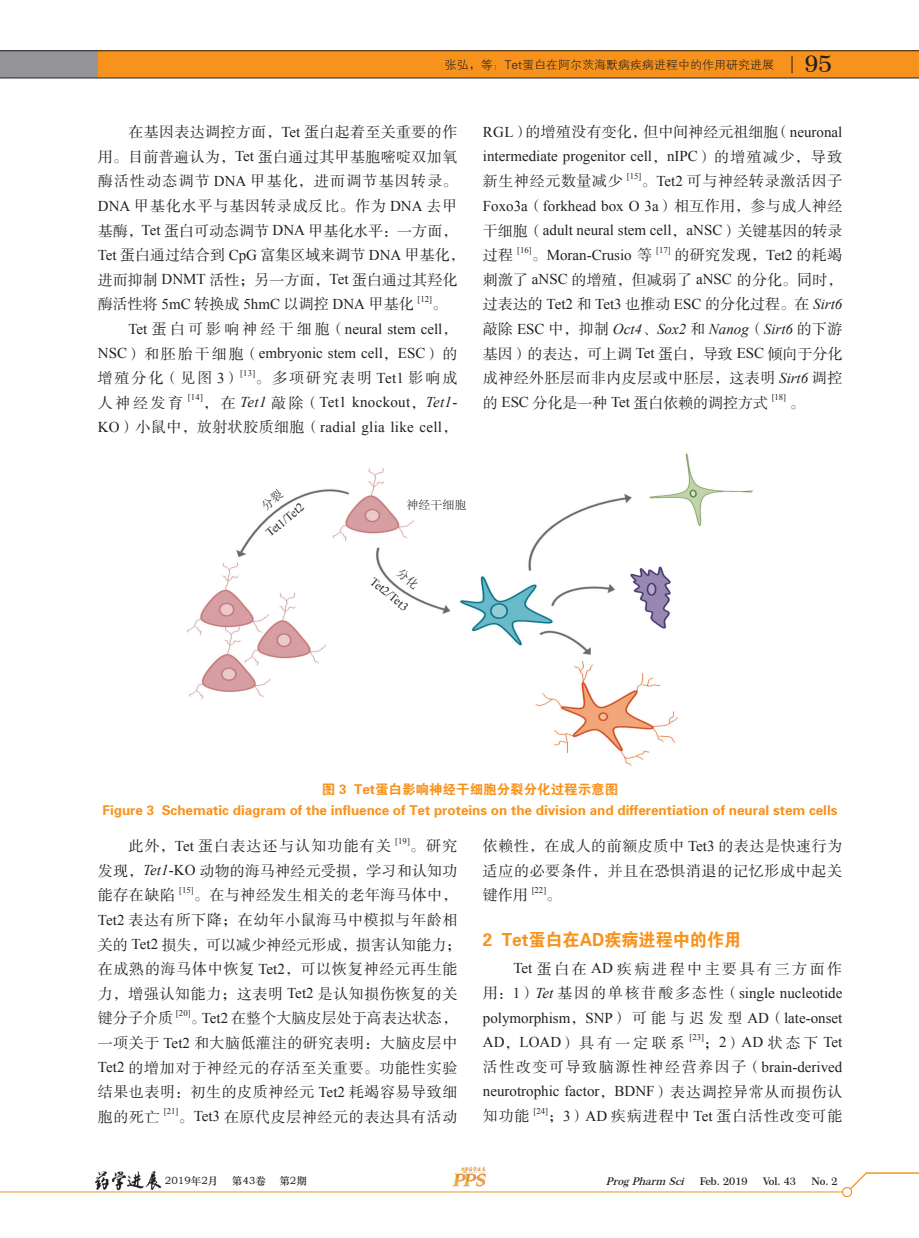
<style>
.page{position:relative;width:919px;height:1238px;background:#fff}
.page>*{position:absolute;margin:0;border:0;box-sizing:border-box;transform-origin:0 0}
.t1{font:600 23.1px "Century 751 BT";color:#231f20}
.t2{font:18px "FZDHTK GBK1 0";color:#f7931d;scale:.95 1}
.t3{font:15px/24.6px "FZSSK GBK1 0";letter-spacing:.035em;color:#231f20;text-align:justify}
.t4{font:15px/24.6px "Times New Roman";color:#231f20}
.t5{font:15px/24.6px "Times New Roman";letter-spacing:.02em;color:#231f20;text-align:right}
.t6{font:italic 15px "Times New Roman";color:#231f20}
.t7{font:15px "FZSSK GBK1 0";color:#231f20}
.t8{font:15px "FZSSK GBK1 0";letter-spacing:.105em;color:#231f20}
.t9{font:15px "FZSSK GBK1 0";letter-spacing:.165em;color:#231f20}
.t10{font:15px "FZSSK GBK1 0";letter-spacing:.055em;color:#231f20}
.t11{font:15px "FZSSK GBK1 0";letter-spacing:.08em;color:#231f20}
.t12{font:15px "FZSSK GBK1 0";letter-spacing:.13em;color:#231f20}
.t13{font:13.5px/21px "FZDHTK GBK1 0";color:#f7931d;text-align:center}
.t14{font:12px "FZXH1 K GBK1 0";color:#231f20}
.t15{font:12px "Times New Roman";color:#231f20}
.t16{font:12px "Sim Sun";color:#231f20}
.t17{font:italic 600 10.5px "Century 751 BT";color:#231f20}
.t18{font:10.5px "ST Zhongsong";color:#231f20}
.t19{font:600 10.5px "Century 751 BT";color:#231f20}
.t20{font:8.7px "Times New Roman";color:#231f20}
.s1{font-family:"Times New Roman"}
.s2{font-family:"FZSSK GBK1 0"}
.s3{font-style:italic}
.s4{font-family:"Times New Roman";font-style:italic}
.s5{font-family:"FZSSK GBK1 0";font-style:normal}
.s6{font-style:normal}
</style>
<div class="page">
<div style="left:95px;top:51px;width:823px;height:27px;background:#f7931d"></div>
<svg style="left:791px;top:56px;width:1px;height:17px"></svg>
<div style="left:0;top:51px;width:13px;height:27px;background:#939598"></div>
<div style="left:13px;top:51px;width:85px;height:27px;background:#939598"></div>
<svg style="left:0;top:78px;width:13px;height:1px"></svg>
<svg style="left:0;top:50px;width:13px;height:1px"></svg>
<hr style="left:13px;top:50px;width:905px;height:1px;background:#231f20">
<hr style="left:13px;top:78px;width:905px;height:1px;background:#231f20">
<svg style="left:849px;top:1172px;width:69px;height:20px"></svg>
<hr style="left:13px;top:1191px;width:833px;height:1px;background:#f7931d">
<div style="left:842px;top:1187px;width:9px;height:9px;background:#fff;border-radius:50%"></div>
<div style="left:842px;top:1187px;width:9px;height:9px;border:1px solid #f7931d;border-radius:50%"></div>
<img style="left:452px;top:1166px;width:34px;height:21px">
<img style="left:94px;top:1171px;width:68px;height:19px">
<svg style="left:0;top:1191px;width:13px;height:1px"></svg>
<img style="left:187px;top:453px;width:566px;height:313px">
<svg style="left:395px;top:567px;width:25px;height:23px"></svg>
<svg style="left:260px;top:488px;width:24px;height:23px"></svg>
<p class="t14" style="left:445px;top:58px;width:331px">张弘，等：Tet蛋白在阿尔茨海默病疾病进程中的作用研究进展</p>
<h1 class="t1" style="left:804px;top:50px;width:29px">95</h1>
<p class="t3" style="left:98px;top:120px;width:368px;text-align:left;text-indent:31px">在基因表达调控方面，<span class="s1">Tet</span> 蛋白起着至关重要的作用。目前普遍认为，<span class="s1">Tet</span> 蛋白通过其甲基胞嘧啶双加氧酶活性动态调节 <span class="s1">DNA</span> 甲基化，进而调节基因转录。<br><span class="s1">DNA</span> 甲基化水平与基因转录成反比。作为 <span class="s1">DNA</span> 去甲基酶，<span class="s1">Tet</span> 蛋白可动态调节 <span class="s1">DNA</span> 甲基化水平：一方面，<br><span class="s1">Tet</span> 蛋白通过结合到 <span class="s1">CpG</span> 富集区域来调节 <span class="s1">DNA</span> 甲基化，进而抑制 <span class="s1">DNMT</span> 活性；另一方面，<span class="s1">Tet</span> 蛋白通过其羟化酶活性将 <span class="s1">5mC</span> 转换成 <span class="s1">5hmC</span> 以调控 <span class="s1">DNA</span> 甲基化</p>
<p class="t20" style="left:417px;top:293px;width:16px">[12]</p>
<p class="t3" style="left:432px;top:293px;width:16px">。</p>
<p class="t4" style="left:98px;top:316px;width:361px;text-align:right">Tet <span class="s2">蛋白可影响神经干细胞（</span>neural stem cell<span class="s2">，<br></span>NSC<span class="s2">）和胚胎干细胞（</span>embryonic stem cell<span class="s2">，</span>ESC<span class="s2">）的</span></p>
<p class="t3" style="left:98px;top:366px;width:143px">增殖分化（见图 <span class="s1">3</span>）</p>
<p class="t20" style="left:240px;top:367px;width:17px">[13]</p>
<p class="t12" style="left:255px;top:370px;width:203px">。多项研究表明 <span class="s1">Tet1</span> 影响成</p>
<p class="t3" style="left:98px;top:391px;width:87px">人神经发育</p>
<p class="t20" style="left:188px;top:391px;width:17px">[14]</p>
<p class="t5" style="left:98px;top:390px;width:361px"><span class="s2">，在</span> <span class="s3">Tet1</span> <span class="s2">敲除（</span>Tet1 knockout<span class="s2">，</span><span class="s3">Tet1</span>-<br>KO<span class="s2">）小鼠中，放射状胶质细胞（</span>radial glia like cell<span class="s2">，</span></p>
<p class="t7" style="left:483px;top:124px;width:361px"><span class="s1">RGL</span>）的增殖没有变化，但中间神经元祖细胞（<span class="s1">neuronal</span></p>
<p class="t4" style="left:483px;top:144px;width:361px">intermediate progenitor cell<span class="s2">，</span>nIPC<span class="s2">）的增殖减少，导致</span></p>
<p class="t3" style="left:483px;top:170px;width:141px">新生神经元数量减少</p>
<p class="t20" style="left:626px;top:170px;width:16px">[15]</p>
<p class="t3" style="left:641px;top:170px;width:202px">。<span class="s1">Tet2</span> 可与神经转录激活因子</p>
<p class="t4" style="left:483px;top:193px;width:361px">Foxo3a<span class="s2">（</span>forkhead box O 3a<span class="s2">）相互作用，参与成人神经干细胞（</span>adult neural stem cell<span class="s2">，</span>aNSC<span class="s2">）关键基因的转录</span></p>
<p class="t3" style="left:483px;top:243px;width:32px">过程</p>
<p class="t20" style="left:517px;top:244px;width:16px">[16]</p>
<p class="t4" style="left:531px;top:242px;width:122px"><span class="s2">。</span>Moran-Crusio <span class="s2">等</span></p>
<p class="t20" style="left:656px;top:244px;width:16px">[17]</p>
<p class="t3" style="left:483px;top:243px;width:361px;text-indent:191px">的研究发现，<span class="s1">Tet2</span> 的耗竭刺激了 <span class="s1">aNSC</span> 的增殖，但减弱了 <span class="s1">aNSC</span> 的分化。同时，过表达的 <span class="s1">Tet2</span> 和 <span class="s1">Tet3</span> 也推动 <span class="s1">ESC</span> 的分化过程。在 <span class="s4">Sirt6</span></p>
<p class="t6" style="left:483px;top:318px;width:361px"><span class="s5">敲除</span> <span class="s6">ESC</span> <span class="s5">中，抑制</span> Oct4<span class="s5">、</span>Sox2 <span class="s5">和</span> Nanog<span class="s5">（</span>Sirt6 <span class="s5">的下游</span></p>
<p class="t3" style="left:483px;top:342px;width:361px">基因）的表达，可上调 <span class="s1">Tet</span> 蛋白，导致 <span class="s1">ESC</span> 倾向于分化成神经外胚层而非内皮层或中胚层，这表明 <span class="s4">Sirt6</span> 调控的 <span class="s1">ESC</span> 分化是一种 <span class="s1">Tet</span> 蛋白依赖的调控方式</p>
<p class="t20" style="left:771px;top:391px;width:16px">[18]</p>
<p class="t3" style="left:789px;top:391px;width:16px">。</p>
<p class="t15" style="left:262px;top:528px;width:47px;rotate:-40deg">Tet1/Tet2</p>
<p class="t16" style="left:406px;top:498px;width:61px">神经干细胞</p>
<p class="t15" style="left:377px;top:573px;width:47px;rotate:40deg">Tet2/Tet3</p>
<p class="t13" style="left:102px;top:779px;width:736px">图 3 Tet蛋白影响神经干细胞分裂分化过程示意图<br>Figure 3 Schematic diagram of the influence of Tet proteins on the division and differentiation of neural stem cells</p>
<p class="t11" style="left:128px;top:838px;width:264px">此外，<span class="s1">Tet</span> 蛋白表达还与认知功能有关</p>
<p class="t20" style="left:395px;top:834px;width:16px">[19]</p>
<p class="t3" style="left:483px;top:834px;width:361px">依赖性，在成人的前额皮质中 <span class="s1">Tet3</span> 的表达是快速行为适应的必要条件，并且在恐惧消退的记忆形成中起关键作用</p>
<p class="t3" style="left:98px;top:834px;width:361px;text-indent:312px">。研究发现，<span class="s4">Tet1</span><span class="s1">-KO</span> 动物的海马神经元受损，学习和认知功能存在缺陷</p>
<p class="t20" style="left:179px;top:884px;width:16px">[15]</p>
<p class="t20" style="left:531px;top:884px;width:16px">[22]</p>
<p class="t3" style="left:98px;top:883px;width:365px;text-align:left;text-indent:96px">。在与神经发生相关的老年海马体中，<br><span class="s1">Tet2</span> 表达有所下降；在幼年小鼠海马中模拟与年龄相关的 <span class="s1">Tet2</span> 损失，可以减少神经元形成，损害认知能力；在成熟的海马体中恢复 <span class="s1">Tet2</span>，可以恢复神经元再生能力，增强认知能力；这表明 <span class="s1">Tet2</span> 是认知损伤恢复的关键分子介质</p>
<p class="t3" style="left:546px;top:883px;width:16px">。</p>
<p class="t2" style="left:483px;top:929px;width:273px">2 Tet蛋白在AD疾病进程中的作用</p>
<p class="t9" style="left:513px;top:960px;width:330px"><span class="s1">Tet</span> 蛋白在 <span class="s1">AD</span> 疾病进程中主要具有三方面作</p>
<p class="t4" style="left:483px;top:980px;width:361px"><span class="s2">用：</span>1<span class="s2">）</span><span class="s3">Tet</span> <span class="s2">基因的单核苷酸多态性（</span>single nucleotide polymorphism<span class="s2">，</span>SNP<span class="s2">）可能与迟发型</span> AD<span class="s2">（</span>late-onset</p>
<p class="t3" style="left:483px;top:1030px;width:203px"><span class="s1">AD</span>，<span class="s1">LOAD</span>）具有一定联系</p>
<p class="t20" style="left:689px;top:1031px;width:16px">[23]</p>
<p class="t4" style="left:704px;top:1029px;width:140px"><span class="s2">；</span>2<span class="s2">）</span>AD <span class="s2">状态下</span> Tet</p>
<p class="t8" style="left:483px;top:1059px;width:361px">活性改变可导致脑源性神经营养因子（<span class="s1">brain-derived</span></p>
<p class="t4" style="left:483px;top:1078px;width:361px">neurotrophic factor<span class="s2">，</span>BDNF<span class="s2">）表达调控异常从而损伤认</span></p>
<p class="t3" style="left:483px;top:1104px;width:48px">知功能</p>
<p class="t20" style="left:533px;top:1105px;width:16px">[24]</p>
<p class="t10" style="left:548px;top:1108px;width:296px">；<span class="s1">3</span>）<span class="s1">AD</span> 疾病进程中 <span class="s1">Tet</span> 蛋白活性改变可能</p>
<p class="t20" style="left:176px;top:1007px;width:16px">[20]</p>
<p class="t3" style="left:98px;top:1006px;width:361px;text-indent:93px">。<span class="s1">Tet2</span> 在整个大脑皮层处于高表达状态，一项关于 <span class="s1">Tet2</span> 和大脑低灌注的研究表明：大脑皮层中<span class="s1">Tet2</span> 的增加对于神经元的存活至关重要。功能性实验结果也表明：初生的皮质神经元 <span class="s1">Tet2</span> 耗竭容易导致细胞的死亡</p>
<p class="t20" style="left:164px;top:1105px;width:16px">[21]</p>
<p class="t3" style="left:178px;top:1105px;width:280px">。<span class="s1">Tet3</span> 在原代皮层神经元的表达具有活动</p>
<p class="t18" style="left:165px;top:1173px;width:55px">2019年2月</p>
<p class="t18" style="left:232px;top:1173px;width:36px">第43卷</p>
<p class="t18" style="left:279px;top:1173px;width:29px">第2期</p>
<p class="t17" style="left:606px;top:1175px;width:143px">ProgPharm Sci <span class="s6">F e b . 2 0 1 9</span></p>
<p class="t19" style="left:763px;top:1174px;width:35px">Vol. 43</p>
<p class="t19" style="left:811px;top:1174px;width:28px">No. 2</p>
</div>
